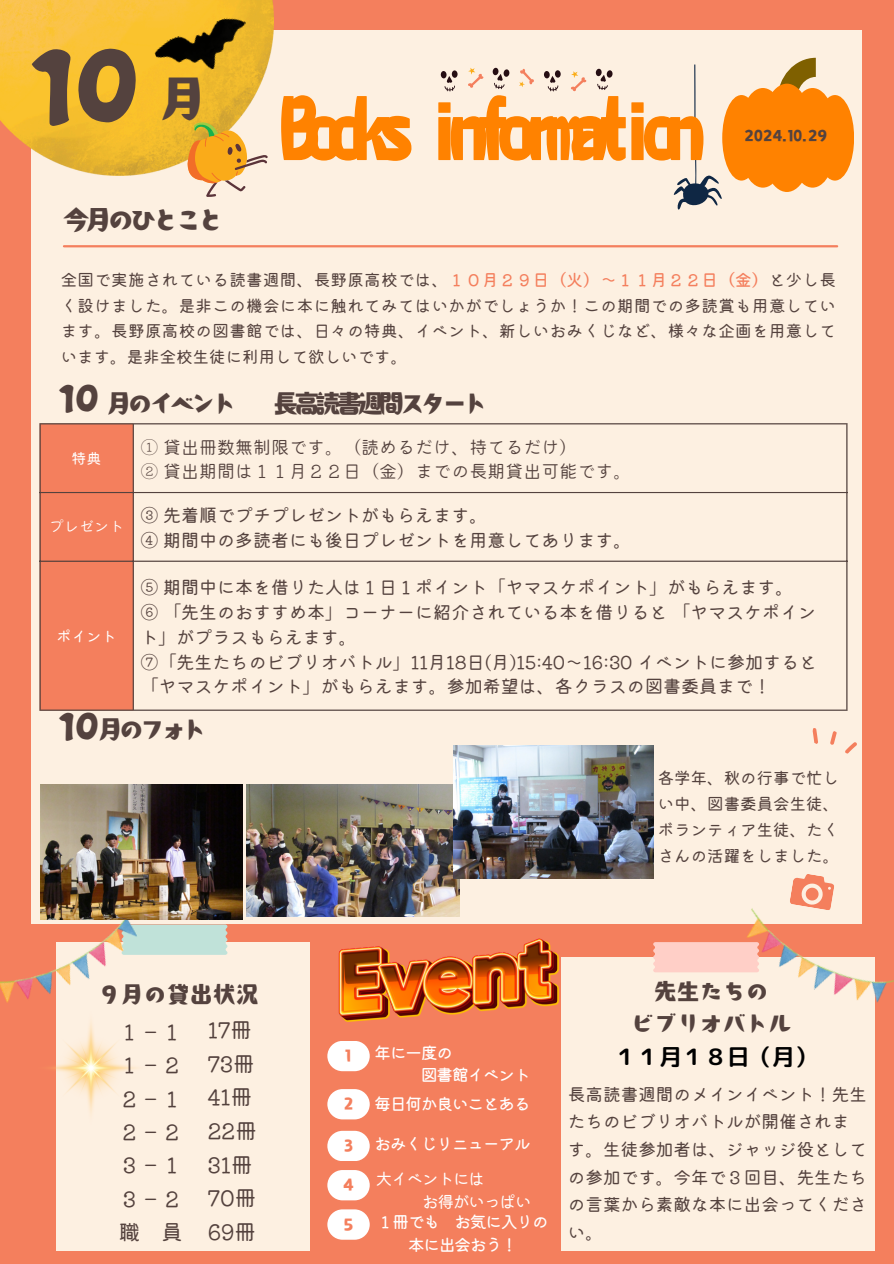
<style>
.page{position:relative;width:894px;height:1264px;background:#fff}
.page>*{position:absolute;margin:0;border:0;box-sizing:border-box;transform-origin:0 0}
.t1{font:99.75px "Potta One";color:#54423e}
.t2{font:80.4px "TT Akakane EB";letter-spacing:-.2em;color:#ff8200}
.t3{font:48.45px "TT Akakane EB";color:#54423e}
.t4{font:36.6px "Potta One";color:#54423e}
.t5{font:27px "TT Akakane EB";letter-spacing:-.17em;color:#54423e}
.t6{font:25.5px "TT Akakane EB";letter-spacing:-.17em;color:#54423e}
.t7{font:22.95px/31.5px "TT Akakane EB";color:#54423e;text-align:center}
.t8{font:22.5px "rounded mplus 1 p bold";color:#000}
.t9{font:21.45px/33.6px "Kiwi Maru";color:#54423e}
.t10{font:21.15px/33.3px "Kiwi Maru";color:#54423e}
.t11{font:19.2px "Canva Sweet Heart JP";color:#54423e}
.t12{font:18px/24.8px "Kiwi Maru";color:#54423e}
.t13{font:300 18px "Kiwi Maru";color:#54423e}
.t14{font:17.55px/27.6px "Kiwi Maru";color:#54423e}
.t15{font:16.5px/25.8px "Kiwi Maru";letter-spacing:.02em;color:#54423e}
.t16{font:500 16.5px/22.5px "Kiwi Maru";letter-spacing:-.06em;color:#fff}
.t17{font:16.5px "Kiwi Maru";letter-spacing:-.06em;color:#fff}
.t18{font:15px "Kiwi Maru";color:#fff}
.t19{font:300 15px "Kiwi Maru";color:#fff}
.t20{font:15px "TT Akakane EB";color:#f47f5d}
.s1{font-weight:500;color:#f47f5d}
</style>
<div class="page">
<div style="left:0;top:0;width:893px;height:1263px;background:#f47f5d"></div>
<div style="left:31px;top:31px;width:830px;height:1180px;background:#fdf0e1"></div>
<svg style="left:673px;top:58px;width:180px;height:152px"></svg>
<div style="left:757px;top:147px;width:17px;height:15px;background:#ff8200"></div>
<div style="left:798px;top:147px;width:18px;height:15px;background:#ff8200"></div>
<div style="left:778px;top:168px;width:17px;height:15px;background:#ff8200"></div>
<img style="left:0;top:0;width:273px;height:175px">
<div style="left:41px;top:424px;width:92px;height:285px;background:#f47f5d"></div>
<hr style="left:39px;top:424px;width:2px;height:285px;background:#54423e">
<hr style="left:133px;top:424px;width:1px;height:285px;background:#54423e">
<hr style="left:846px;top:424px;width:1px;height:285px;background:#54423e">
<hr style="left:39px;top:423px;width:808px;height:1px;background:#54423e">
<hr style="left:39px;top:492px;width:808px;height:1px;background:#54423e">
<hr style="left:39px;top:560px;width:808px;height:1px;background:#54423e">
<hr style="left:39px;top:709px;width:808px;height:1px;background:#54423e">
<svg style="left:186px;top:122px;width:82px;height:75px"></svg>
<img style="left:152px;top:12px;width:105px;height:74px">
<svg style="left:440px;top:67px;width:173px;height:25px"></svg>
<div style="left:0;top:924px;width:893px;height:339px;background:#f47f5d"></div>
<div style="left:56px;top:942px;width:253px;height:308px;background:#fdf0e1"></div>
<div style="left:152px;top:924px;width:75px;height:30px;background:#c0e2d9"></div>
<img style="left:0;top:905px;width:152px;height:98px">
<div style="left:561px;top:957px;width:313px;height:293px;background:#fdf0e1"></div>
<img style="left:731px;top:905px;width:162px;height:116px">
<div style="left:327px;top:1040px;width:42px;height:31px;background:#fff;border-radius:15px"></div>
<div style="left:327px;top:1089px;width:42px;height:30px;background:#fff;border-radius:15px"></div>
<div style="left:327px;top:1130px;width:42px;height:31px;background:#fff;border-radius:15px"></div>
<div style="left:327px;top:1169px;width:42px;height:31px;background:#fff;border-radius:15px"></div>
<hr style="left:64px;top:245px;width:772px;height:2px;background:#f47f5d">
<div style="left:653px;top:942px;width:105px;height:30px;background:#ffcfc7"></div>
<svg style="left:789px;top:874px;width:46px;height:36px"></svg>
<svg style="left:812px;top:728px;width:6px;height:16px"></svg>
<svg style="left:830px;top:731px;width:7px;height:14px"></svg>
<svg style="left:845px;top:742px;width:12px;height:12px"></svg>
<img style="left:338px;top:938px;width:220px;height:83px">
<div style="left:327px;top:1209px;width:42px;height:30px;background:#fff;border-radius:15px"></div>
<img style="left:51px;top:1023px;width:85px;height:90px">
<img style="left:247px;top:784px;width:212px;height:132px">
<img style="left:41px;top:784px;width:201px;height:135px">
<img style="left:453px;top:745px;width:200px;height:134px">
<p class="t1" style="left:28px;top:8px;width:113px">10</p>
<h2 class="t3" style="left:159px;top:75px;width:39px">月</h2>
<p class="t5" style="left:63px;top:206px;width:163px">今月のひとこと</p>
<p class="t2" style="left:279px;top:86px;width:428px">Books information</p>
<p class="t11" style="left:744px;top:126px;width:84px">2024.10.29</p>
<p class="t15" style="left:61px;top:265px;width:776px">全国で実施されている読書週間、長野原高校では、<span class="s1">１０月２９日（火）～１１月２２日（金）</span>と少し長く設けました。是非この機会に本に触れてみてはいかがでしょうか！この期間での多読賞も用意しています。長野原高校の図書館では、日々の特典、イベント、新しいおみくじなど、様々な企画を用意しています。是非全校生徒に利用して欲しいです。</p>
<p class="t4" style="left:58px;top:370px;width:43px">10</p>
<p class="t6" style="left:106px;top:391px;width:133px">月のイベント</p>
<p class="t6" style="left:273px;top:391px;width:217px">長高読書週間スタート</p>
<p class="t18" style="left:72px;top:446px;width:31px">特典</p>
<p class="t19" style="left:49px;top:515px;width:76px">プレゼント</p>
<p class="t18" style="left:57px;top:624px;width:61px">ポイント</p>
<p class="t13" style="left:140px;top:433px;width:438px">① 貸出冊数無制限です。（読めるだけ、持てるだけ）</p>
<p class="t13" style="left:140px;top:457px;width:492px">② 貸出期間は１１月２２日（金）までの長期貸出可能です。</p>
<h2 class="t12" style="left:140px;top:502px;width:348px">③ 先着順でプチプレゼントがもらえます。</h2>
<p class="t12" style="left:140px;top:527px;width:492px">④ 期間中の多読者にも後日プレゼントを用意してあります。</p>
<h1 class="t12" style="left:140px;top:574px;width:654px">⑤ 期間中に本を借りた人は１日１ポイント「ヤマスケポイント」がもらえます。</h1>
<p class="t12" style="left:140px;top:599px;width:677px">⑥ 「先生のおすすめ本」コーナーに紹介されている本を借りると「ヤマスケポイント」がプラスもらえます。</p>
<h5 class="t12" style="left:140px;top:648px;width:678px">⑦「先生たちのビブリオバトル」11月 18日 (月 )15:40～16:30 イベントに参加すると「ヤマスケポイント」がもらえます。参加希望は、各クラスの図書委員まで！</h5>
<h6 class="t4" style="left:58px;top:697px;width:43px">10</h6>
<h6 class="t6" style="left:98px;top:716px;width:111px">月のフォト</h6>
<p class="t7" style="left:98px;top:978px;width:162px">９月の貸出状況</p>
<p class="t10" style="left:119px;top:1014px;width:65px">１－１<br>１－２</p>
<p class="t10" style="left:119px;top:1080px;width:65px;text-align:justify">２－１<br>２－２<br>３－１<br>３－２職 員</p>
<p class="t9" style="left:208px;top:1011px;width:51px">17冊<br>73冊<br>41冊<br>22冊<br>31冊<br>70冊</p>
<p class="t9" style="left:208px;top:1213px;width:50px">69冊</p>
<p class="t15" style="left:657px;top:764px;width:183px;text-align:justify">各学年、秋の行事で忙しい中、図書委員会生徒、ボランティア生徒、たくさんの活躍をしました。</p>
<h2 class="t20" style="left:341px;top:1047px;width:16px">１</h2>
<p class="t20" style="left:341px;top:1096px;width:16px">２</p>
<p class="t20" style="left:341px;top:1137px;width:16px">３</p>
<p class="t20" style="left:341px;top:1177px;width:16px">４</p>
<p class="t20" style="left:341px;top:1216px;width:16px">５</p>
<h3 class="t16" style="left:421px;top:1040px;width:111px;text-indent:-46px">年に一度の<br>図書館イベント</h3>
<p class="t16" style="left:374px;top:1091px;width:157px">毎日何か良いことある</p>
<h4 class="t16" style="left:374px;top:1131px;width:157px">おみくじリニューアル</h4>
<h4 class="t17" style="left:375px;top:1166px;width:111px">大イベントには</h4>
<p class="t17" style="left:422px;top:1188px;width:111px">お得がいっぱい</p>
<h6 class="t16" style="left:377px;top:1209px;width:173px;text-align:center">１冊でも お気に入りの本に出会おう！</h6>
<p class="t7" style="left:630px;top:975px;width:162px">先生たちの<br>ビブリオバトル</p>
<p class="t8" style="left:614px;top:1040px;width:204px">１１月１８日（月）</p>
<p class="t14" style="left:568px;top:1079px;width:300px">長高読書週間のメインイベント！先生たちのビブリオバトルが開催されます。生徒参加者は、ジャッジ役としての参加です。今年で３回目、先生たちの言葉から素敵な本に出会ってください。</p>
</div>
